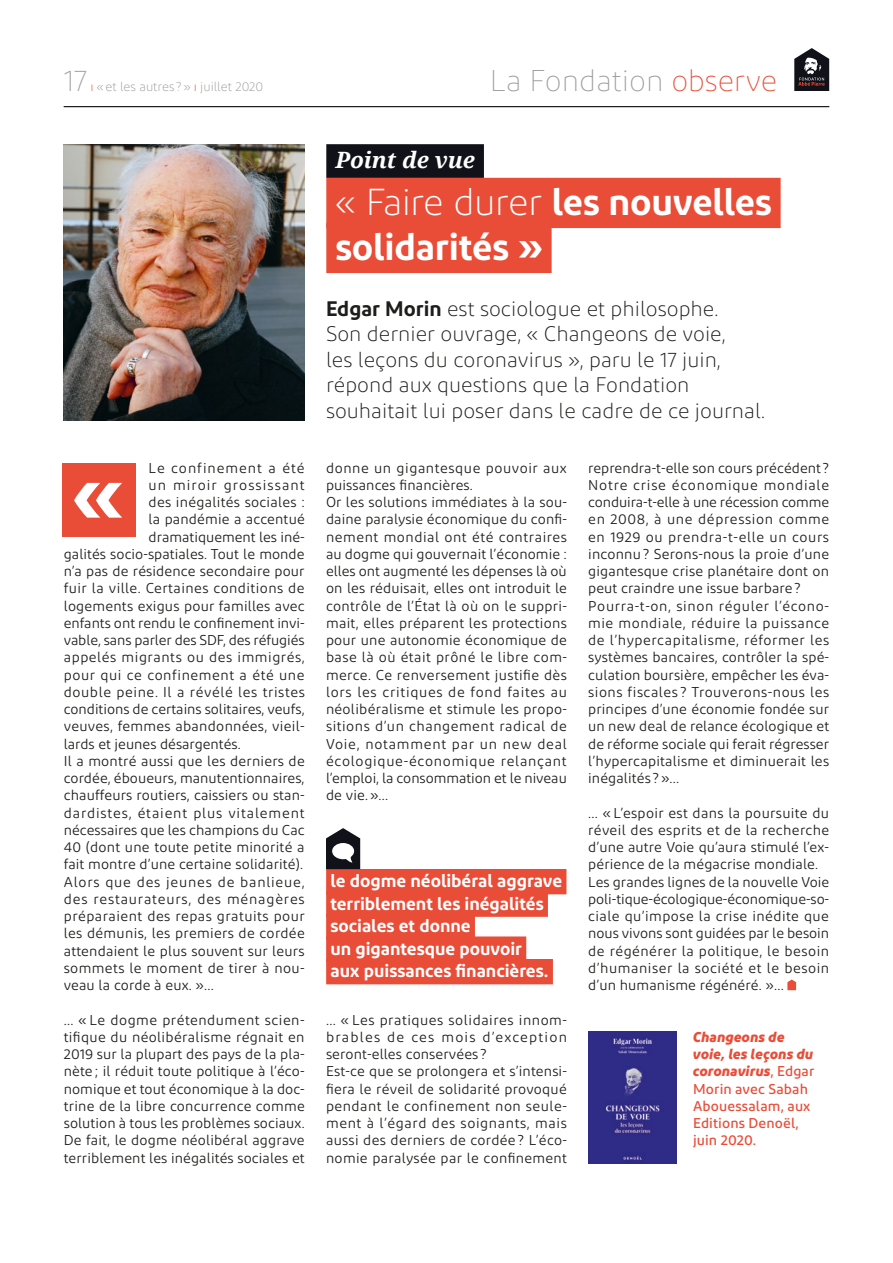
<style>
.page{position:relative;width:893px;height:1263px;background:#fff}
.page>*{position:absolute;margin:0;border:0;box-sizing:border-box;transform-origin:0 0}
.TITRE_ARTICLE_LONG{font:600 37.5px "Diodrum";letter-spacing:-.005em;color:#fff}
.t1{font:200 30px "Diodrum";color:#9d9d9c}
.CHAPO_DROID{font:italic 700 22.5px "Droid Serif";letter-spacing:-.005em;color:#fff}
.CHAPO{font:300 21px/25.5px "Diodrum";color:#1d1d1b}
.VERBATIM_D{font:600 18px "Diodrum";letter-spacing:-.005em;color:#fff}
.TEXTE_DIODRUM{font:14.25px/17.2px "Diodrum";letter-spacing:.01em;color:#1d1d1b;text-align:justify}
.TEXTE_DIODRUM-2{font:14.25px/17.2px "Diodrum";letter-spacing:.04em;color:#1d1d1b}
.TEXTE_DIODRUM-3{font:500 14.25px/17.2px "Diodrum";letter-spacing:.01em;color:#e94d38}
.TEXTE_DIODRUM-4{font:14.25px "Diodrum";letter-spacing:.03em;color:#1d1d1b}
.TEXTE_DIODRUM-5{font:14.25px "Diodrum";letter-spacing:.075em;color:#1d1d1b}
.TEXTE_DIODRUM-6{font:14.25px "Diodrum";letter-spacing:.065em;color:#1d1d1b}
.t2{font:300 12.75px "Diodrum";color:#9d9d9c}
.s1{color:#e94d38}
.s2{font-weight:300}
.s3{font-weight:600}
.s4{font-weight:700;font-style:italic}
</style>
<div class="page">
<hr style="left:64px;top:106px;width:765px;height:1px;background:#1d1d1b">
<svg style="left:794px;top:48px;width:35px;height:43px"></svg>
<svg style="left:787px;top:979px;width:9px;height:11px"></svg>
<div style="left:326px;top:144px;width:158px;height:34px;background:#111219"></div>
<div style="left:326px;top:178px;width:455px;height:50px;background:#e94d38"></div>
<div style="left:326px;top:223px;width:226px;height:50px;background:#e94d38"></div>
<div style="left:326px;top:869px;width:240px;height:25px;background:#e94d38"></div>
<div style="left:326px;top:891px;width:222px;height:26px;background:#e94d38"></div>
<div style="left:326px;top:914px;width:149px;height:25px;background:#e94d38"></div>
<div style="left:326px;top:936px;width:200px;height:26px;background:#e94d38"></div>
<div style="left:326px;top:959px;width:227px;height:25px;background:#e94d38"></div>
<svg style="left:326px;top:828px;width:34px;height:41px"></svg>
<img style="left:588px;top:1032px;width:88px;height:131px">
<div style="left:62px;top:463px;width:74px;height:74px;background:#e94d38"></div>
<svg style="left:74px;top:483px;width:48px;height:35px"></svg>
<img style="left:64px;top:145px;width:241px;height:276px">
<p class="t1" style="left:64px;top:63px;width:25px">17</p>
<p class="t2" style="left:90px;top:79px;width:174px"><span class="s1">ı</span> «et les autres ?» <span class="s1">ı</span> juillet 2020</p>
<p class="t1" style="left:490px;top:63px;width:289px">La Fondation <span class="s1">observe</span></p>
<p class="TEXTE_DIODRUM-6" style="left:149px;top:459px;width:158px">Le confinement a été</p>
<p class="TEXTE_DIODRUM-5" style="left:149px;top:476px;width:158px">un miroir grossissant</p>
<p class="TEXTE_DIODRUM" style="left:149px;top:493px;width:158px">des inégalités sociales :</p>
<p class="TEXTE_DIODRUM" style="left:149px;top:510px;width:158px">la pandémie a accentué</p>
<p class="TEXTE_DIODRUM" style="left:149px;top:528px;width:158px">dramatiquement les iné-</p>
<p class="TEXTE_DIODRUM" style="left:64px;top:545px;width:242px">galités socio-spatiales. Tout le monde</p>
<p class="TEXTE_DIODRUM" style="left:64px;top:562px;width:242px">n’a pas de résidence secondaire pour</p>
<p class="TEXTE_DIODRUM-4" style="left:64px;top:580px;width:242px">fuir la ville. Certaines conditions de</p>
<p class="TEXTE_DIODRUM" style="left:64px;top:597px;width:243px">logements exigus pour familles avec</p>
<p class="TEXTE_DIODRUM" style="left:64px;top:614px;width:242px">enfants ont rendu le confinement invi-</p>
<p class="TEXTE_DIODRUM" style="left:64px;top:631px;width:242px">vable, sans parler des SDF, des réfugiés</p>
<p class="TEXTE_DIODRUM-2" style="left:64px;top:648px;width:243px">appelés migrants ou des immigrés,</p>
<p class="TEXTE_DIODRUM-2" style="left:64px;top:666px;width:242px">pour qui ce confinement a été une</p>
<p class="TEXTE_DIODRUM-2" style="left:64px;top:683px;width:243px">double peine. Il a révélé les tristes</p>
<p class="TEXTE_DIODRUM" style="left:64px;top:700px;width:242px">conditions de certains solitaires, veufs,</p>
<p class="TEXTE_DIODRUM" style="left:64px;top:717px;width:242px">veuves, femmes abandonnées, vieil-</p>
<p class="TEXTE_DIODRUM" style="left:64px;top:735px;width:178px">lards et jeunes désargentés.</p>
<p class="TEXTE_DIODRUM" style="left:64px;top:752px;width:242px">Il a montré aussi que les derniers de cordée, éboueurs, manutentionnaires, chauffeurs routiers, caissiers ou stan&shy;dardistes, étaient plus vitalement nécessaires que les champions du Cac 40 (dont une toute petite minorité a fait montre d’une certaine solidarité).</p>
<p class="TEXTE_DIODRUM" style="left:64px;top:873px;width:243px">Alors que des jeunes de banlieue, des restaurateurs, des ménagères préparaient des repas gratuits pour les démunis, les premiers de cordée attendaient le plus souvent sur leurs sommets le moment de tirer à nou&shy;veau la corde à eux. »…</p>
<p class="TEXTE_DIODRUM" style="left:64px;top:1011px;width:242px">… « Le dogme prétendument scien&shy;tifique du néolibéralisme régnait en 2019 sur la plupart des pays de la pla&shy;nète ; il réduit toute politique à l’éco&shy;nomique et tout économique à la doc&shy;trine de la libre concurrence comme solution à tous les problèmes sociaux.<br>De fait, le dogme néolibéral aggrave terriblement les inégalités sociales et</p>
<p class="CHAPO_DROID" style="left:335px;top:147px;width:141px">Point de vue</p>
<p class="TITRE_ARTICLE_LONG" style="left:335px;top:178px;width:438px"><span class="s2">« Faire durer</span> les nouvelles</p>
<p class="TITRE_ARTICLE_LONG" style="left:335px;top:223px;width:209px">solidarités »</p>
<p class="CHAPO" style="left:326px;top:295px;width:440px"><span class="s3">Edgar Morin</span> est sociologue et philosophe.<br>Son dernier ouvrage, « Changeons de voie,<br>les leçons du coronavirus », paru le 17 juin, répond aux questions que la Fondation souhaitait lui poser dans le cadre de ce journal.</p>
<p class="TEXTE_DIODRUM-2" style="left:326px;top:459px;width:242px">donne un gigantesque pouvoir aux puissances financières.</p>
<p class="TEXTE_DIODRUM" style="left:326px;top:493px;width:243px">Or les solutions immédiates à la sou&shy;daine paralysie économique du confi&shy;nement mondial ont été contraires au dogme qui gouvernait l’économie : elles ont augmenté les dépenses là où on les réduisait, elles ont introduit le contrôle de l’État là où on le suppri&shy;mait, elles préparent les protections pour une autonomie économique de base là où était prôné le libre com&shy;merce. Ce renversement justifie dès lors les critiques de fond faites au néolibéralisme et stimule les propo&shy;sitions d’un changement radical de Voie, notamment par un new deal écologique-économique relançant l’emploi, la consommation et le niveau de vie.»…</p>
<p class="VERBATIM_D" style="left:330px;top:869px;width:233px">le dogme néolibéral aggrave</p>
<p class="VERBATIM_D" style="left:330px;top:892px;width:215px">terriblement les inégalités</p>
<p class="VERBATIM_D" style="left:330px;top:914px;width:142px">sociales et donne</p>
<p class="VERBATIM_D" style="left:330px;top:937px;width:193px">un gigantesque pouvoir</p>
<p class="VERBATIM_D" style="left:330px;top:959px;width:220px">aux puissances financières.</p>
<p class="TEXTE_DIODRUM" style="left:326px;top:1011px;width:242px">… « Les pratiques solidaires innom&shy;brables de ces mois d’exception seront-elles conservées ?</p>
<p class="TEXTE_DIODRUM" style="left:326px;top:1062px;width:243px">Est-ce que se prolongera et s’intensi&shy;fiera le réveil de solidarité provoqué pendant le confinement non seule&shy;ment à l’égard des soignants, mais aussi des derniers de cordée ? L’éco&shy;nomie paralysée par le confinement</p>
<p class="TEXTE_DIODRUM" style="left:588px;top:459px;width:243px">reprendra-t-elle son cours précédent ?<br>Notre crise économique mondiale conduira-t-elle à une récession comme en 2008, à une dépression comme en 1929 ou prendra-t-elle un cours inconnu ? Serons-nous la proie d’une gigantesque crise planétaire dont on peut craindre une issue barbare ?</p>
<p class="TEXTE_DIODRUM" style="left:588px;top:597px;width:243px">Pourra-t-on, sinon réguler l’écono&shy;mie mondiale, réduire la puissance de l’hypercapitalisme, réformer les systèmes bancaires, contrôler la spé&shy;culation boursière, empêcher les éva&shy;sions fiscales ? Trouverons-nous les principes d’une économie fondée sur un new deal de relance écologique et de réforme sociale qui ferait régresser l’hypercapitalisme et diminuerait les inégalités ?»…</p>
<p class="TEXTE_DIODRUM" style="left:588px;top:804px;width:243px">… « L’espoir est dans la poursuite du réveil des esprits et de la recherche d’une autre Voie qu’aura stimulé l’ex&shy;périence de la mégacrise mondiale.</p>
<p class="TEXTE_DIODRUM" style="left:588px;top:873px;width:243px">Les grandes lignes de la nouvelle Voie poli-tique-écologique-économique-so&shy;ciale qu’impose la crise inédite que nous vivons sont guidées par le besoin de régénérer la politique, le besoin d’humaniser la société et le besoin d’un humanisme régénéré. »…</p>
<p class="TEXTE_DIODRUM-3" style="left:693px;top:1028px;width:123px"><span class="s4">Changeons de voie, les leçons du coronavirus</span>, Edgar<br>Morin avec Sabah<br>Abouessalam, aux<br>Editions Denoël, juin 2020.</p>
</div>
